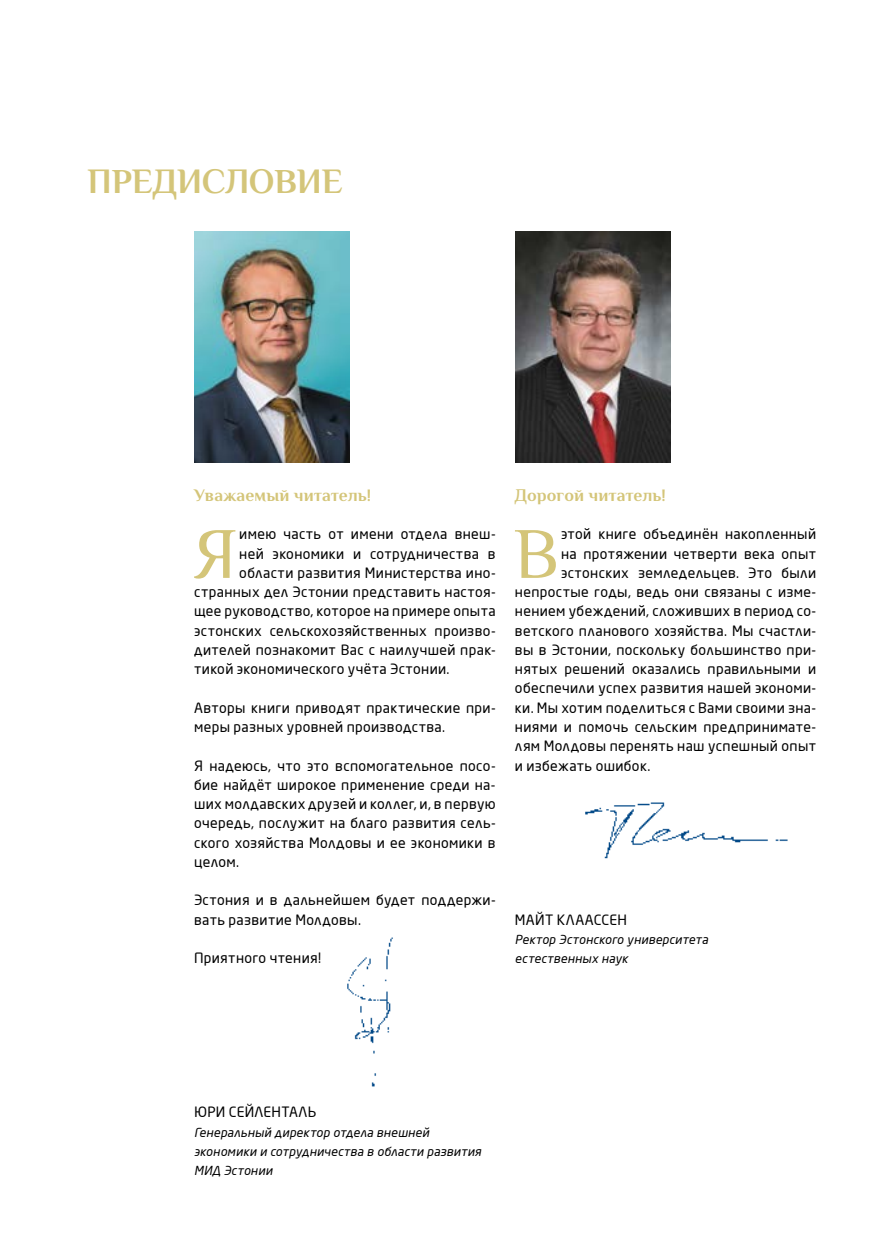
<style>
.page{position:relative;width:874px;height:1241px;background:#fff}
.page>*{position:absolute;margin:0;border:0;box-sizing:border-box;transform-origin:0 0}
.t1{font:72.27px "Philosopher";color:#d4c579}
.t2{font:700 35px "Philosopher";color:#d4c579}
.t3{font:700 17.5px "Philosopher";letter-spacing:.005em;color:#d4c579}
.t4{font:14px/19.2px "Neo Sans Pro";letter-spacing:.025em;color:#000}
.t5{font:italic 12.25px/19.2px "Neo Sans Pro";letter-spacing:.02em;color:#000}
</style>
<div class="page">
<img style="left:194px;top:231px;width:155px;height:231px">
<img style="left:515px;top:231px;width:155px;height:231px">
<img style="left:585px;top:802px;width:203px;height:57px">
<img style="left:347px;top:937px;width:46px;height:150px">
<h2 class="t2" style="left:88px;top:158px;width:256px">ПРЕДИСЛОВИЕ</h2>
<p class="t3" style="left:194px;top:483px;width:178px">Уважаемый читатель!</p>
<h1 class="t1" style="left:193px;top:507px;width:45px">Я</h1>
<p class="t4" style="left:239px;top:524px;width:258px">имею часть от имени отдела внеш-</p>
<p class="t4" style="left:239px;top:543px;width:258px">ней экономики и сотрудничества в</p>
<p class="t4" style="left:239px;top:563px;width:258px">области развития Министерства ино-</p>
<p class="t4" style="left:194px;top:582px;width:303px">странных дел Эстонии представить настоя-</p>
<p class="t4" style="left:194px;top:601px;width:303px">щее руководство, которое на примере опыта</p>
<p class="t4" style="left:194px;top:620px;width:303px">эстонских сельскохозяйственных произво-</p>
<p class="t4" style="left:194px;top:640px;width:303px">дителей познакомит Вас с наилучшей прак-</p>
<p class="t4" style="left:194px;top:659px;width:257px">тикой экономического учёта Эстонии.</p>
<p class="t4" style="left:194px;top:697px;width:303px">Авторы книги приводят практические при&shy;меры разных уровней производства.</p>
<p class="t4" style="left:194px;top:755px;width:303px;text-align:justify">Я надеюсь, что это вспомогательное посо&shy;бие найдёт широкое применение среди на&shy;ших молдавских друзей и коллег, и, в первую очередь, послужит на благо развития сель&shy;ского хозяйства Молдовы и ее экономики в целом.</p>
<p class="t4" style="left:194px;top:890px;width:303px">Эстония и в дальнейшем будет поддержи&shy;вать развитие Молдовы.</p>
<p class="t4" style="left:194px;top:948px;width:128px">Приятного чтения!</p>
<p class="t3" style="left:514px;top:483px;width:152px">Дорогой читатель!</p>
<h1 class="t1" style="left:513px;top:507px;width:46px">В</h1>
<p class="t4" style="left:560px;top:524px;width:256px">этой книге объединён накопленный</p>
<p class="t4" style="left:560px;top:543px;width:256px">на протяжении четверти века опыт</p>
<p class="t4" style="left:560px;top:563px;width:256px">эстонских земледельцев. Это были</p>
<p class="t4" style="left:514px;top:582px;width:302px">непростые годы, ведь они связаны с изме-</p>
<p class="t4" style="left:514px;top:601px;width:302px">нением убеждений, сложивших в период со-</p>
<p class="t4" style="left:514px;top:620px;width:302px">ветского планового хозяйства. Мы счастли-</p>
<p class="t4" style="left:514px;top:640px;width:302px">вы в Эстонии, поскольку большинство при-</p>
<p class="t4" style="left:514px;top:659px;width:302px">нятых решений оказались правильными и</p>
<p class="t4" style="left:514px;top:678px;width:302px">обеспечили успех развития нашей экономи-</p>
<p class="t4" style="left:514px;top:697px;width:302px">ки. Мы хотим поделиться с Вами своими зна-</p>
<p class="t4" style="left:514px;top:717px;width:302px">ниями и помочь сельским предпринимате-</p>
<p class="t4" style="left:514px;top:736px;width:302px">лям Молдовы перенять наш успешный опыт</p>
<p class="t4" style="left:514px;top:755px;width:137px">и избежать ошибок.</p>
<p class="t4" style="left:514px;top:909px;width:113px">МАЙТ КЛААССЕН</p>
<p class="t5" style="left:514px;top:929px;width:194px">Ректор Эстонского университета естественных наук</p>
<p class="t4" style="left:194px;top:1102px;width:124px">ЮРИ СЕЙЛЕНТАЛЬ</p>
<p class="t5" style="left:194px;top:1121px;width:288px">Генеральный директор отдела внешней экономики и сотрудничества в области развития<br>МИД Эстонии</p>
</div>
